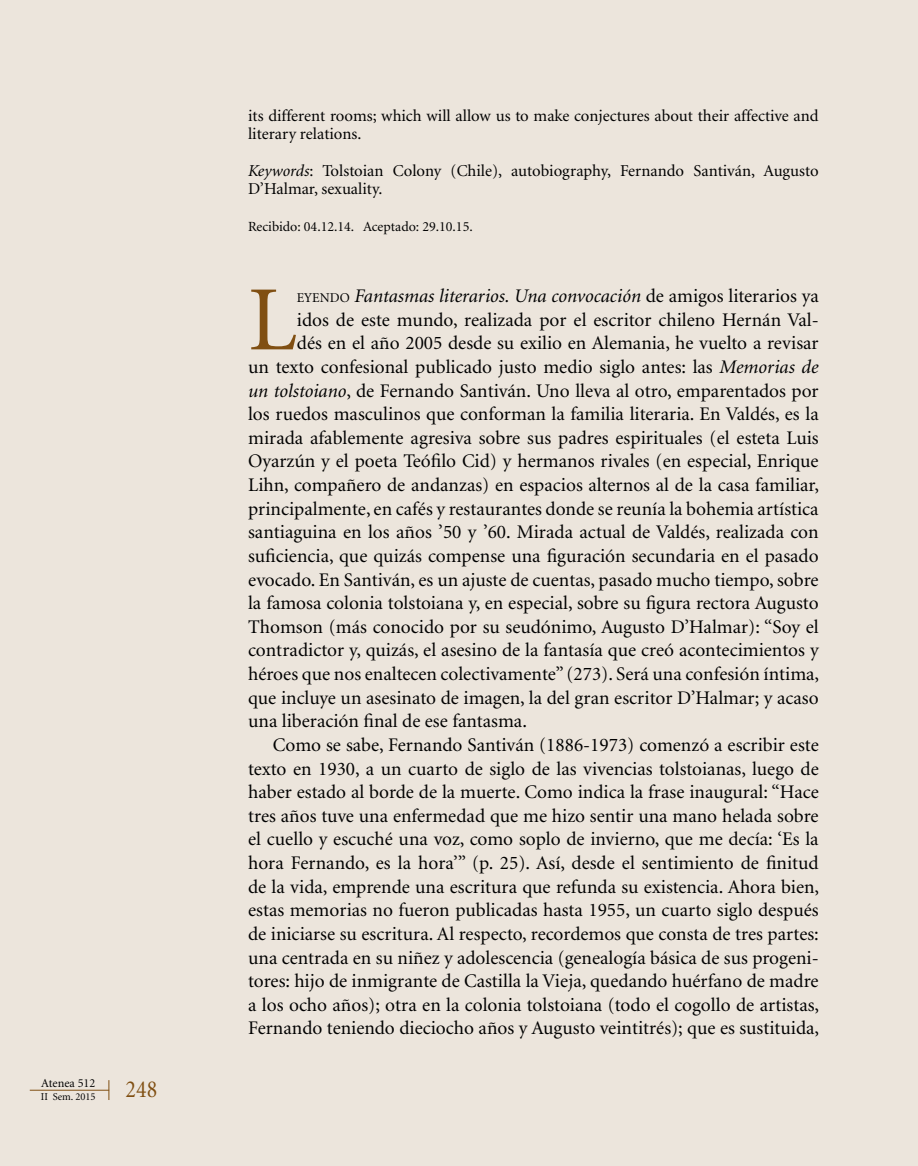
<style>
.page{position:relative;width:918px;height:1166px;background:#ece5dc}
.page>*{position:absolute;margin:0;border:0;box-sizing:border-box;transform-origin:0 0}
.t1{font:91.88px "Minion";color:#804f12}
.t2{font:24.5px "Minion";color:#804f12;scale:.9 1}
.t3{font:19.25px "Minion";color:#000}
.t4{font:italic 19.25px "Minion";color:#000}
.t5{font:16.62px/18.4px "Minion";color:#000}
.t6{font:14px "Minion";color:#000}
.t7{font:12.25px "Minion";color:#000}
.t8{font:10.5px "Minion";color:#000}
.s1{font-style:italic}
.s2{font-style:normal;font-size:13.47px}
.s3{font-style:normal}
</style>
<div class="page">
<hr style="left:30px;top:1090px;width:79px;height:1px;background:#804f12">
<svg style="left:109px;top:1080px;width:1px;height:20px"></svg>
<p class="t7" style="left:41px;top:1077px;width:56px">Atenea 512</p>
<p class="t8" style="left:41px;top:1091px;width:56px">II Sem. 2015</p>
<p class="t2" style="left:126px;top:1077px;width:37px">248</p>
<p class="t5" style="left:248px;top:107px;width:572px">its different rooms; which will allow us to make conjectures about their affective and literary relations.</p>
<p class="t5" style="left:248px;top:162px;width:572px"><span class="s1">Keywords</span>: Tolstoian Colony (Chile), autobiography, Fernando Santiván, Augusto<br>D’Halmar, sexuality.</p>
<p class="t6" style="left:248px;top:220px;width:226px">Recibido: 04.12.14. Aceptado: 29.10.15.</p>
<h1 class="t1" style="left:248px;top:275px;width:46px">L</h1>
<p class="t4" style="left:297px;top:286px;width:523px"><span class="s2">EYENDO</span> Fantasmas literarios. Una convocación <span class="s3">de amigos literarios ya</span></p>
<p class="t3" style="left:297px;top:310px;width:523px">idos de este mundo, realizada por el escritor chileno Hernán Val-</p>
<p class="t3" style="left:297px;top:334px;width:523px">dés en el año 2005 desde su exilio en Alemania, he vuelto a revisar</p>
<p class="t3" style="left:248px;top:357px;width:572px">un texto confesional publicado justo medio siglo antes: las <span class="s1">Memorias de</span></p>
<p class="t3" style="left:248px;top:381px;width:572px"><span class="s1">un tolstoiano</span>, de Fernando Santiván. Uno lleva al otro, emparentados por</p>
<p class="t3" style="left:248px;top:405px;width:572px">los ruedos masculinos que conforman la familia literaria. En Valdés, es la</p>
<p class="t3" style="left:248px;top:428px;width:572px">mirada afablemente agresiva sobre sus padres espirituales (el esteta Luis</p>
<p class="t3" style="left:248px;top:452px;width:572px">Oyarzún y el poeta Teófilo Cid) y hermanos rivales (en especial, Enrique</p>
<p class="t3" style="left:248px;top:475px;width:572px">Lihn, compañero de andanzas) en espacios alternos al de la casa familiar,</p>
<p class="t3" style="left:248px;top:499px;width:572px">principalmente, en cafés y restaurantes donde se reunía la bohemia artística</p>
<p class="t3" style="left:248px;top:523px;width:572px">santiaguina en los años ’50 y ’60. Mirada actual de Valdés, realizada con</p>
<p class="t3" style="left:248px;top:546px;width:572px">suficiencia, que quizás compense una figuración secundaria en el pasado</p>
<p class="t3" style="left:248px;top:570px;width:572px">evocado. En Santiván, es un ajuste de cuentas, pasado mucho tiempo, sobre</p>
<p class="t3" style="left:248px;top:593px;width:572px">la famosa colonia tolstoiana y, en especial, sobre su figura rectora Augusto</p>
<p class="t3" style="left:248px;top:617px;width:572px">Thomson (más conocido por su seudónimo, Augusto D’Halmar): “Soy el</p>
<p class="t3" style="left:248px;top:641px;width:572px">contradictor y, quizás, el asesino de la fantasía que creó acontecimientos y</p>
<p class="t3" style="left:248px;top:664px;width:572px">héroes que nos enaltecen colectivamente” (273). Será una confesión íntima,</p>
<p class="t3" style="left:248px;top:688px;width:572px">que incluye un asesinato de imagen, la del gran escritor D’Halmar; y acaso</p>
<p class="t3" style="left:248px;top:712px;width:280px">una liberación final de ese fantasma.</p>
<p class="t3" style="left:273px;top:735px;width:547px">Como se sabe, Fernando Santiván (1886-1973) comenzó a escribir este</p>
<p class="t3" style="left:248px;top:759px;width:572px">texto en 1930, a un cuarto de siglo de las vivencias tolstoianas, luego de</p>
<p class="t3" style="left:248px;top:782px;width:572px">haber estado al borde de la muerte. Como indica la frase inaugural: “Hace</p>
<p class="t3" style="left:248px;top:806px;width:572px">tres años tuve una enfermedad que me hizo sentir una mano helada sobre</p>
<p class="t3" style="left:248px;top:830px;width:572px">el cuello y escuché una voz, como soplo de invierno, que me decía: ‘Es la</p>
<p class="t3" style="left:248px;top:853px;width:572px">hora Fernando, es la hora’” (p. 25). Así, desde el sentimiento de finitud</p>
<p class="t3" style="left:248px;top:877px;width:572px">de la vida, emprende una escritura que refunda su existencia. Ahora bien,</p>
<p class="t3" style="left:248px;top:901px;width:572px">estas memorias no fueron publicadas hasta 1955, un cuarto siglo después</p>
<p class="t3" style="left:248px;top:924px;width:572px">de iniciarse su escritura. Al respecto, recordemos que consta de tres partes:</p>
<p class="t3" style="left:248px;top:948px;width:572px">una centrada en su niñez y adolescencia (genealogía básica de sus progeni-</p>
<p class="t3" style="left:248px;top:971px;width:572px">tores: hijo de inmigrante de Castilla la Vieja, quedando huérfano de madre</p>
<p class="t3" style="left:248px;top:995px;width:572px">a los ocho años); otra en la colonia tolstoiana (todo el cogollo de artistas,</p>
<p class="t3" style="left:248px;top:1019px;width:572px">Fernando teniendo dieciocho años y Augusto veintitrés); que es sustituida,</p>
</div>
